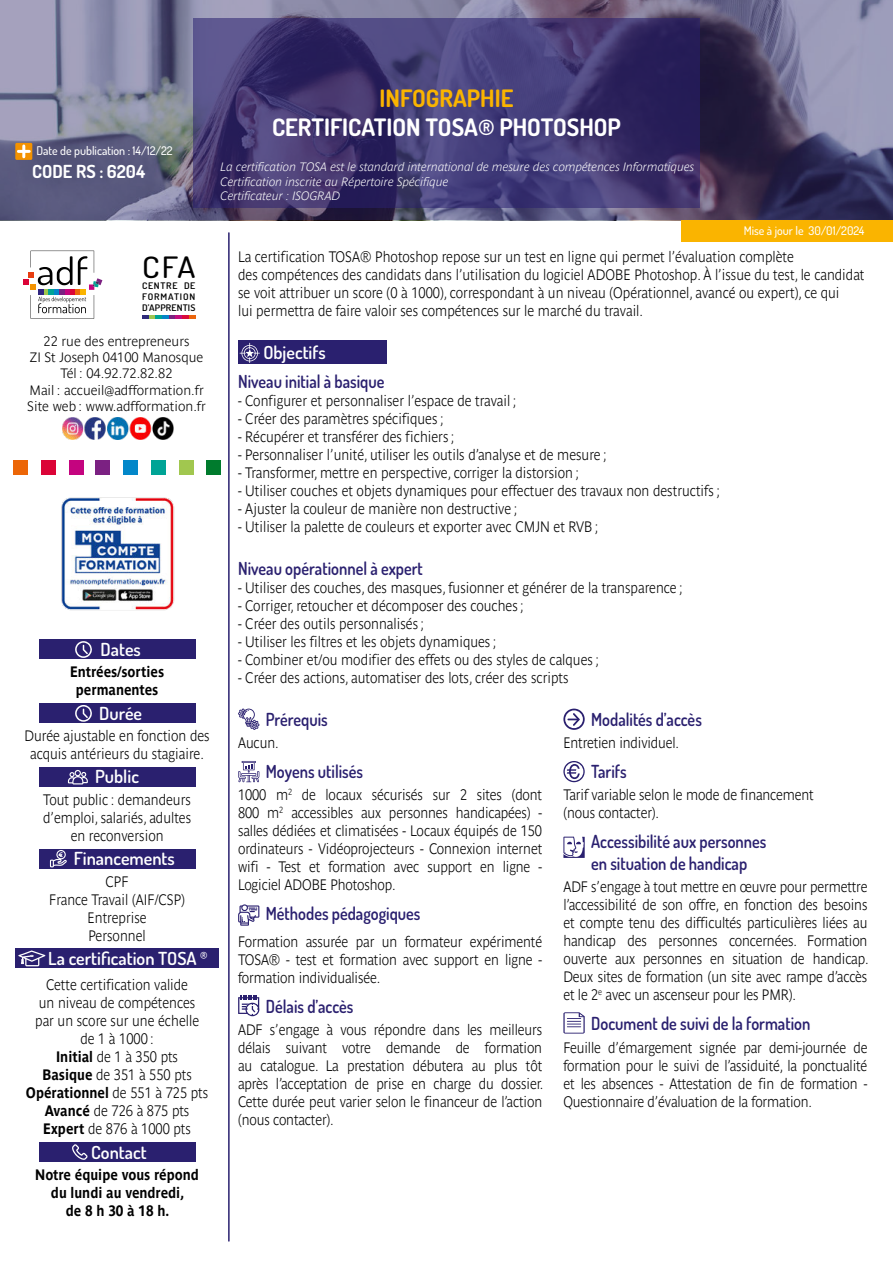
<style>
.page{position:relative;width:893px;height:1263px;background:#fff}
.page>*{position:absolute;margin:0;border:0;box-sizing:border-box;transform-origin:0 0}
.t1{font:500 29.4px "Dosis";color:#000;scale:1.11 1}
.t2{font:700 24px "Dosis";color:#fff}
.t3{font:700 24px "Dosis";color:#fab400}
.t4{font:600 18px/21.6px "Dosis";color:#2a206f;scale:.9 1}
.t5{font:600 18px "Dosis";color:#fff}
.t6{font:700 18px "Dosis";color:#fff}
.t7{font:700 15px/18px "Parisine Clair";color:#000;text-align:justify;scale:.9 1}
.t8{font:700 15px/18px "Parisine";color:#000;text-align:center;scale:.9 1}
.t9{font:700 13.5px/16.2px "Parisine Clair";color:#000;text-align:center}
.t10{font:italic 700 12px/14.4px "Parisine Clair";color:#fff}
.t11{font:500 12px "Dosis";color:#fff}
.t12{font:600 9px/10.9px "Dosis";letter-spacing:.07em;color:#000;text-align:justify;scale:1.08 1}
.s1{font-family:"Parisine"}
.s2{font-family:"Parisine Clair"}
</style>
<div class="page">
<svg style="left:0;top:0;width:893px;height:220px;background:#6c6988"></svg>
<svg style="left:193px;top:18px;width:506px;height:189px;background:#423972"></svg>
<hr style="left:228px;top:233px;width:2px;height:1008px;background:#2a206f">
<svg style="left:142px;top:315px;width:53px;height:4px"></svg>
<div style="left:206px;top:460px;width:14px;height:14px;background:#007b2d"></div>
<div style="left:95px;top:460px;width:15px;height:14px;background:#7b2182"></div>
<div style="left:179px;top:460px;width:15px;height:14px;background:#a1c74f"></div>
<div style="left:69px;top:460px;width:14px;height:14px;background:#c4047f"></div>
<div style="left:151px;top:460px;width:15px;height:14px;background:#00a496"></div>
<div style="left:41px;top:460px;width:14px;height:14px;background:#db0437"></div>
<div style="left:123px;top:460px;width:15px;height:14px;background:#0387c9"></div>
<div style="left:13px;top:460px;width:15px;height:14px;background:#ec6607"></div>
<svg style="left:23px;top:251px;width:79px;height:68px"></svg>
<div style="left:39px;top:639px;width:156px;height:20px;background:#2a206f"></div>
<svg style="left:75px;top:641px;width:17px;height:17px"></svg>
<div style="left:39px;top:703px;width:156px;height:20px;background:#2a206f"></div>
<svg style="left:75px;top:705px;width:17px;height:17px"></svg>
<div style="left:39px;top:767px;width:156px;height:20px;background:#2a206f"></div>
<svg style="left:68px;top:770px;width:20px;height:14px"></svg>
<div style="left:39px;top:849px;width:156px;height:20px;background:#2a206f"></div>
<svg style="left:50px;top:850px;width:17px;height:17px"></svg>
<div style="left:15px;top:948px;width:204px;height:20px;background:#2a206f"></div>
<svg style="left:18px;top:950px;width:27px;height:16px"></svg>
<div style="left:39px;top:1142px;width:156px;height:20px;background:#2a206f"></div>
<svg style="left:72px;top:1144px;width:16px;height:16px"></svg>
<div style="left:238px;top:341px;width:149px;height:23px;background:#2a206f"></div>
<svg style="left:240px;top:343px;width:20px;height:20px"></svg>
<svg style="left:238px;top:709px;width:21px;height:21px"></svg>
<svg style="left:238px;top:761px;width:21px;height:21px"></svg>
<svg style="left:238px;top:904px;width:21px;height:22px"></svg>
<svg style="left:238px;top:995px;width:21px;height:21px"></svg>
<svg style="left:563px;top:709px;width:22px;height:21px"></svg>
<svg style="left:563px;top:761px;width:22px;height:21px"></svg>
<svg style="left:563px;top:837px;width:22px;height:21px"></svg>
<svg style="left:563px;top:1012px;width:22px;height:21px"></svg>
<div style="left:682px;top:220px;width:211px;height:21px;background:#fab400"></div>
<img style="left:62px;top:418px;width:111px;height:21px">
<svg style="left:15px;top:143px;width:17px;height:17px"></svg>
<svg style="left:18px;top:146px;width:11px;height:11px"></svg>
<img style="left:61px;top:497px;width:114px;height:114px">
<p class="t11" style="left:36px;top:146px;width:138px">Date de publication : 14/12/22</p>
<p class="t6" style="left:32px;top:161px;width:114px">CODE RS : 6204</p>
<h1 class="t1" style="left:142px;top:251px;width:50px">CFA</h1>
<p class="t12" style="left:142px;top:280px;width:51px">CENTRE DE FORMATION D’APPRENTIS</p>
<p class="t9" style="left:27px;top:333px;width:180px">22 rue des entrepreneurs<br>ZI St Joseph 04100 Manosque<br>Tél : 04.92.72.82.82<br>Mail : accueil@adfformation.fr<br>Site web : www.adfformation.fr</p>
<p class="t5" style="left:101px;top:642px;width:42px">Dates</p>
<p class="t8" style="left:70px;top:664px;width:106px">Entrées/sorties permanentes</p>
<p class="t5" style="left:99px;top:706px;width:44px">Durée</p>
<p class="t7" style="left:24px;top:727px;width:207px;text-align:center">Durée ajustable en fonction des acquis antérieurs du stagiaire.</p>
<p class="t5" style="left:95px;top:770px;width:45px">Public</p>
<p class="t7" style="left:43px;top:791px;width:166px;text-align:center">Tout public : demandeurs d’emploi, salariés, adultes en reconversion</p>
<p class="t5" style="left:74px;top:852px;width:103px">Financements</p>
<p class="t7" style="left:49px;top:872px;width:153px;text-align:center">CPF<br>France Travail (AIF/CSP)<br>Entreprise<br>Personnel</p>
<p class="t5" style="left:48px;top:951px;width:161px">La certification TOSA <sup>®</sup></p>
<p class="t7" style="left:35px;top:976px;width:184px;text-align:center">Cette certification valide<br>un niveau de compétences par un score sur une échelle de 1 à 1000 :<br><span class="s1">Initial</span> de 1 à 350 pts<br><span class="s1">Basique</span> de 351 à 550 pts</p>
<p class="t8" style="left:26px;top:1085px;width:204px">Opérationnel <span class="s2">de 551 à 725 pts</span></p>
<p class="t7" style="left:43px;top:1102px;width:166px"><span class="s1">Avancé</span> de 726 à 875 pts<br><span class="s1">Expert</span> de 876 à 1000 pts</p>
<p class="t5" style="left:91px;top:1145px;width:57px">Contact</p>
<p class="t8" style="left:35px;top:1167px;width:183px">Notre équipe vous répond du lundi au vendredi,<br>de 8 h 30 à 18 h.</p>
<h2 class="t3" style="left:380px;top:84px;width:135px">INFOGRAPHIE</h2>
<h2 class="t2" style="left:272px;top:113px;width:350px">CERTIFICATION TOSA® PHOTOSHOP</h2>
<p class="t10" style="left:220px;top:161px;width:476px">La certification TOSA est le standard international de mesure des compétences Informatiques<br>Certification inscrite au Répertoire Spécifique<br>Certificateur : ISOGRAD</p>
<p class="t11" style="left:744px;top:226px;width:122px">Mise à jour le 30/01/2024</p>
<p class="t7" style="left:238px;top:248px;width:697px;text-align:left">La certification TOSA® Photoshop repose sur un test en ligne qui permet l’évaluation complète<br>des compétences des candidats dans l’utilisation du logiciel ADOBE Photoshop. À l’issue du test, le candidat se voit attribuer un score (0 à 1000), correspondant à un niveau (Opérationnel, avancé ou expert), ce qui<br>lui permettra de faire valoir ses compétences sur le marché du travail.</p>
<p class="t5" style="left:263px;top:345px;width:64px">Objectifs</p>
<p class="t4" style="left:238px;top:372px;width:164px">Niveau initial à basique</p>
<p class="t7" style="left:238px;top:392px;width:311px">- Configurer et personnaliser l’espace de travail ;</p>
<p class="t7" style="left:238px;top:410px;width:230px">- Créer des paramètres spécifiques ;</p>
<p class="t7" style="left:238px;top:428px;width:242px">- Récupérer et transférer des fichiers ;</p>
<p class="t7" style="left:238px;top:446px;width:411px">- Personnaliser l’unité, utiliser les outils d’analyse et de mesure ;</p>
<p class="t7" style="left:238px;top:464px;width:380px">- Transformer, mettre en perspective, corriger la distorsion ;</p>
<p class="t7" style="left:238px;top:482px;width:537px">- Utiliser couches et objets dynamiques pour effectuer des travaux non destructifs ;</p>
<p class="t7" style="left:238px;top:500px;width:312px">- Ajuster la couleur de manière non destructive ;</p>
<p class="t7" style="left:238px;top:518px;width:402px">- Utiliser la palette de couleurs et exporter avec CMJN et RVB ;</p>
<p class="t4" style="left:238px;top:559px;width:207px">Niveau opérationnel à expert</p>
<p class="t7" style="left:238px;top:579px;width:495px">- Utiliser des couches, des masques, fusionner et générer de la transparence ;</p>
<p class="t7" style="left:238px;top:597px;width:319px">- Corriger, retoucher et décomposer des couches ;</p>
<p class="t7" style="left:238px;top:615px;width:208px">- Créer des outils personnalisés ;</p>
<p class="t7" style="left:238px;top:633px;width:289px">- Utiliser les filtres et les objets dynamiques ;</p>
<p class="t7" style="left:238px;top:651px;width:402px">- Combiner et/ou modifier des effets ou des styles de calques ;</p>
<p class="t7" style="left:238px;top:669px;width:369px">- Créer des actions, automatiser des lots, créer des scripts</p>
<p class="t4" style="left:266px;top:710px;width:70px">Prérequis</p>
<p class="t7" style="left:238px;top:734px;width:47px">Aucun.</p>
<p class="t4" style="left:266px;top:762px;width:110px">Moyens utilisés</p>
<p class="t7" style="left:238px;top:786px;width:339px">1000 m<sup>2</sup> de locaux sécurisés sur 2 sites (dont 800 m<sup>2</sup> accessibles aux personnes handicapées) - salles dédiées et climatisées - Locaux équipés de 150 ordinateurs - Vidéoprojecteurs - Connexion internet wifi - Test et formation avec support en ligne - Logiciel ADOBE Photoshop.</p>
<p class="t4" style="left:266px;top:905px;width:173px">Méthodes pédagogiques</p>
<p class="t7" style="left:238px;top:933px;width:339px">Formation assurée par un formateur expérimenté TOSA® - test et formation avec support en ligne - formation individualisée.</p>
<p class="t4" style="left:266px;top:997px;width:99px">Délais d’accès</p>
<p class="t7" style="left:238px;top:1021px;width:341px">ADF s’engage à vous répondre dans les meilleurs délais suivant votre demande de formation au catalogue. La prestation débutera au plus tôt après l’acceptation de prise en charge du dossier.<br>Cette durée peut varier selon le financeur de l’action (nous contacter).</p>
<p class="t4" style="left:591px;top:710px;width:124px">Modalités d’accès</p>
<p class="t7" style="left:563px;top:734px;width:130px">Entretien individuel.</p>
<p class="t4" style="left:591px;top:762px;width:41px">Tarifs</p>
<p class="t7" style="left:563px;top:786px;width:280px">Tarif variable selon le mode de financement (nous contacter).</p>
<p class="t4" style="left:591px;top:833px;width:196px">Accessibilité aux personnes en situation de handicap</p>
<p class="t7" style="left:563px;top:878px;width:341px">ADF s’engage à tout mettre en œuvre pour permettre l’accessibilité de son offre, en fonction des besoins et compte tenu des difficultés particulières liées au handicap des personnes concernées. Formation ouverte aux personnes en situation de handicap.<br>Deux sites de formation (un site avec rampe d’accès et le 2<sup>e</sup> avec un ascenseur pour les PMR).</p>
<p class="t4" style="left:591px;top:1015px;width:245px">Document de suivi de la formation</p>
<p class="t7" style="left:563px;top:1038px;width:339px">Feuille d’émargement signée par demi-journée de formation pour le suivi de l’assiduité, la ponctualité et les absences - Attestation de fin de formation - Questionnaire d’évaluation de la formation.</p>
</div>
